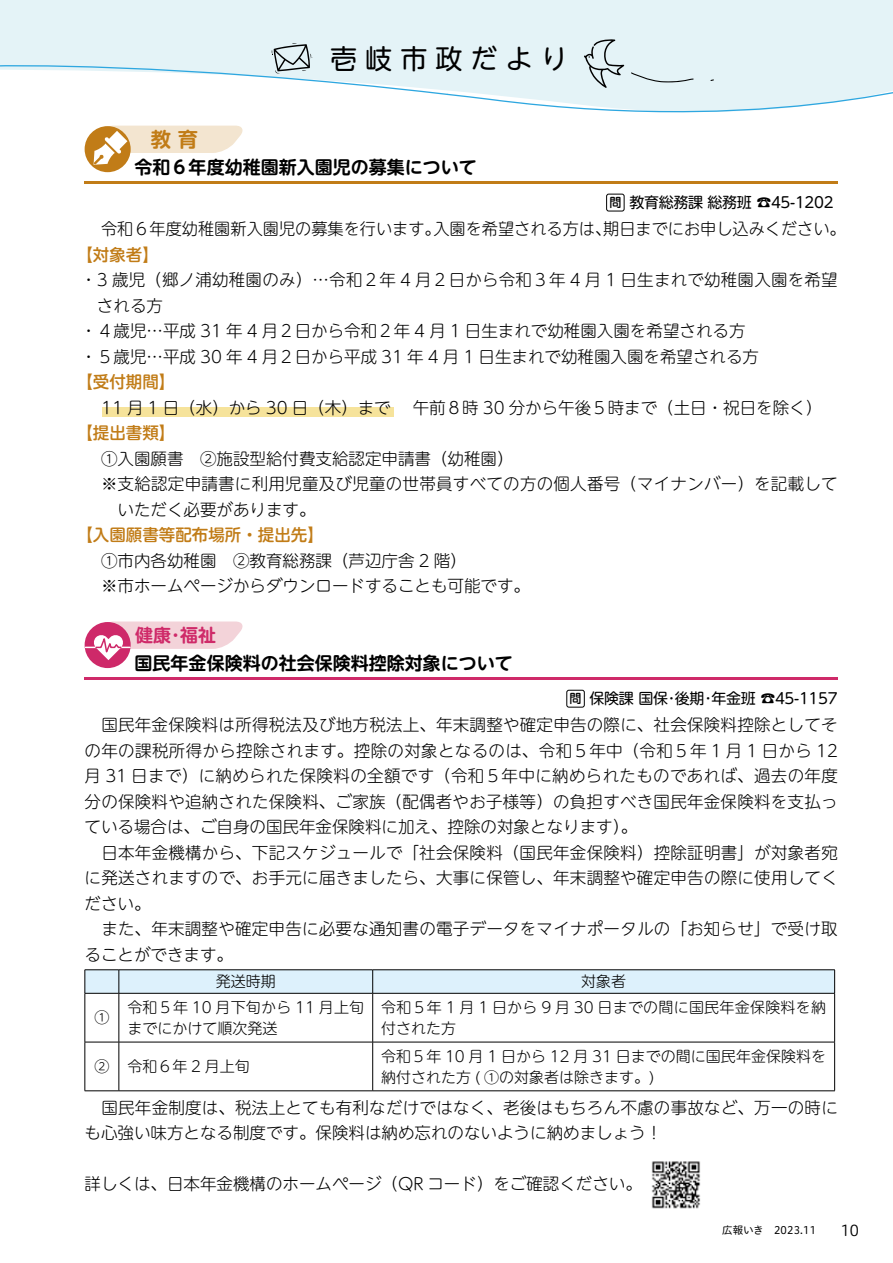
<style>
.page{position:relative;width:893px;height:1263px;background:#fff}
.page>*{position:absolute;margin:0;border:0;box-sizing:border-box;transform-origin:0 0}
.t1{font:27px "UD Shin M Go Pro";letter-spacing:.3em;color:#000}
.t2{font:700 20.25px "UD Shin M Go Pro De";color:#c17c17}
.t3{font:700 18px "UD Shin M Go Pro De";color:#000}
.t4{font:700 18px "UD Shin M Go Pro De";color:#cf2a69}
.t5{font:300 16.5px/25.5px "UD Shin M Go Pro";letter-spacing:.015em;color:#000}
.t6{font:500 16.5px "UD Shin M Go Pro";color:#c17c17}
.t7{font:300 15px/25.7px "UD Shin M Go Pro";color:#000;text-align:center}
.t8{font:15px "UD Shin M Go Pro";letter-spacing:-.02em;color:#000}
.t9{font:15px "Hiragino UD Sans R Std W3";color:#000}
.t10{font:500 12.45px "UD Shin M Go Pro";color:#000}
.t11{font:10.5px "Hiragino UD Sans R Std W4";letter-spacing:.015em;color:#000}
</style>
<div class="page">
<div style="left:102px;top:408px;width:292px;height:9px;background:#f6e39b"></div>
<div style="left:606px;top:194px;width:18px;height:17px;border:1px solid #000;border-radius:2px"></div>
<div style="left:85px;top:126px;width:46px;height:46px;background:#c17c17;border-radius:50%"></div>
<hr style="left:85px;top:182px;width:753px;height:2px;background:#c17c17">
<div style="left:567px;top:690px;width:17px;height:17px;border:1px solid #000;border-radius:2px"></div>
<div style="left:85px;top:622px;width:46px;height:46px;background:#ce2969;border-radius:50%"></div>
<svg style="left:85px;top:621px;width:158px;height:39px"></svg>
<hr style="left:85px;top:677px;width:753px;height:3px;background:#cf2a69">
<img style="left:651px;top:1161px;width:50px;height:48px">
<hr style="left:85px;top:969px;width:34px;height:1px;background:#000">
<hr style="left:119px;top:969px;width:254px;height:1px;background:#000">
<hr style="left:373px;top:969px;width:462px;height:1px;background:#000">
<svg style="left:85px;top:970px;width:750px;height:23px;background:#d7ebf5"></svg>
<hr style="left:85px;top:993px;width:34px;height:1px;background:#000">
<hr style="left:85px;top:993px;width:1px;height:49px;background:#000">
<hr style="left:119px;top:993px;width:254px;height:1px;background:#000">
<hr style="left:119px;top:993px;width:1px;height:49px;background:#000">
<hr style="left:373px;top:993px;width:462px;height:1px;background:#000">
<hr style="left:372px;top:993px;width:1px;height:49px;background:#000">
<hr style="left:834px;top:993px;width:1px;height:49px;background:#000">
<hr style="left:85px;top:1042px;width:34px;height:1px;background:#000">
<hr style="left:85px;top:1042px;width:1px;height:48px;background:#000">
<hr style="left:119px;top:1042px;width:254px;height:1px;background:#000">
<hr style="left:119px;top:1042px;width:1px;height:48px;background:#000">
<hr style="left:373px;top:1042px;width:462px;height:1px;background:#000">
<hr style="left:372px;top:1042px;width:1px;height:48px;background:#000">
<hr style="left:834px;top:1042px;width:1px;height:48px;background:#000">
<hr style="left:85px;top:1090px;width:34px;height:1px;background:#000">
<hr style="left:119px;top:1090px;width:254px;height:1px;background:#000">
<hr style="left:373px;top:1090px;width:462px;height:1px;background:#000">
<svg style="left:0;top:0;width:893px;height:167px"></svg>
<p class="t2" style="left:151px;top:123px;width:49px">教育</p>
<h1 class="t1" style="left:330px;top:37px;width:239px">壱岐市政だより</h1>
<p class="t3" style="left:135px;top:153px;width:343px">令和６年度幼稚園新入園児の募集について</p>
<p class="t10" style="left:609px;top:192px;width:14px">問</p>
<p class="t8" style="left:629px;top:190px;width:206px">教育総務課総務班 ☎45-1202</p>
<p class="t5" style="left:603px;top:215px;width:244px">期日までにお申し込みください。</p>
<p class="t5" style="left:101px;top:215px;width:341px">令和６年度幼稚園新入園児の募集を行います。</p>
<p class="t6" style="left:76px;top:241px;width:84px">【対象者【</p>
<p class="t5" style="left:80px;top:266px;width:759px">・3 歳児（郷ノ浦幼稚園のみ）…令和２年 4 月２日から令和３年 4 月 1 日生まれで幼稚園入園を希望</p>
<p class="t5" style="left:97px;top:292px;width:67px">される方</p>
<p class="t5" style="left:80px;top:317px;width:666px">・４歳児…平成 31 年 4 月２日から令和２年 4 月 1 日生まれで幼稚園入園を希望される方</p>
<p class="t5" style="left:80px;top:343px;width:680px">・５歳児…平成 30 年 4 月２日から平成 31 年 4 月 1 日生まれで幼稚園入園を希望される方</p>
<p class="t6" style="left:76px;top:369px;width:100px">【受付期間【</p>
<p class="t5" style="left:101px;top:394px;width:723px">11 月 1 日（水）から 30 日（木）まで　午前８時 30 分から午後５時まで（土日・祝日を除く(</p>
<p class="t6" style="left:76px;top:420px;width:100px">【提出書類【</p>
<p class="t5" style="left:85px;top:445px;width:430px">　①入園願書　②施設型給付費支給認定申請書（幼稚園(</p>
<p class="t5" style="left:85px;top:470px;width:755px">　※支給認定申請書に利用児童及び児童の世帯員すべての方の個人番号（マイナンバー）を記載して</p>
<p class="t5" style="left:118px;top:496px;width:199px">いただく必要があります。</p>
<p class="t6" style="left:76px;top:522px;width:249px">【入園願書等配布場所・提出先【</p>
<p class="t5" style="left:85px;top:547px;width:447px">　①市内各幼稚園　②教育総務課（芦辺庁舎 2 階(<br>　※市ホームページからダウンロードすることも可能です。</p>
<p class="t5" style="left:433px;top:215px;width:179px">入園を希望される方は、</p>
<p class="t4" style="left:135px;top:620px;width:82px">健康･福祉</p>
<p class="t3" style="left:135px;top:648px;width:379px">国民年金保険料の社会保険料控除対象について</p>
<p class="t10" style="left:570px;top:688px;width:14px">問</p>
<p class="t8" style="left:589px;top:686px;width:250px">保険課国保･後期･年金班 ☎45-1157</p>
<p class="t5" style="left:85px;top:711px;width:755px">　国民年金保険料は所得税法及び地方税法上、年末調整や確定申告の際に、社会保険料控除としてその年の課税所得から控除されます。控除の対象となるのは、令和５年中（令和５年 1 月 1 日から 12月 31 日まで）に納められた保険料の全額です（令和５年中に納められたものであれば、過去の年度分の保険料や追納された保険料、ご家族（配偶者やお子様等）の負担すべき国民年金保険料を支払っている場合は、ご自身の国民年金保険料に加え、控除の対象となります。(<br>　日本年金機構から、下記スケジュールで「社会保険料（国民年金保険料）控除証明書」が対象者宛に発送されますので、お手元に届きましたら、大事に保管し、年末調整や確定申告の際に使用してください。<br>　また、年末調整や確定申告に必要な通知書の電子データをマイナポータルの「お知らせ」で受け取ることができます。</p>
<p class="t7" style="left:94px;top:1004px;width:16px">①</p>
<p class="t7" style="left:94px;top:1053px;width:17px">②</p>
<p class="t7" style="left:127px;top:968px;width:238px">発送時期<br>令和５年 10 月下旬から 11 月上旬</p>
<p class="t7" style="left:127px;top:1014px;width:151px">までにかけて順次発送</p>
<p class="t7" style="left:127px;top:1053px;width:124px">令和６年 2 月上旬</p>
<p class="t7" style="left:581px;top:968px;width:46px">対象者</p>
<p class="t7" style="left:381px;top:996px;width:446px;line-height:21px;text-align:left">令和５年 1 月 1 日から 9 月 30 日までの間に国民年金保険料を納付された方</p>
<p class="t7" style="left:381px;top:1042px;width:446px">令和５年 10 月 1 日から 12 月 31 日までの間に国民年金保険料を</p>
<p class="t7" style="left:381px;top:1063px;width:275px">納付された方 ( ①の対象者は除きます。(</p>
<p class="t5" style="left:85px;top:1094px;width:755px">　国民年金制度は、税法上とても有利なだけではなく、老後はもちろん不慮の事故など、万一の時にも心強い味方となる制度です。保険料は納め忘れのないように納めましょう!</p>
<p class="t5" style="left:85px;top:1170px;width:559px">詳しくは、日本年金機構のホームページ（QR コード）をご確認ください。</p>
<p class="t11" style="left:722px;top:1222px;width:43px">広報いき</p>
<p class="t11" style="left:774px;top:1222px;width:44px">2023.11</p>
<p class="t9" style="left:841px;top:1219px;width:19px">10</p>
</div>
